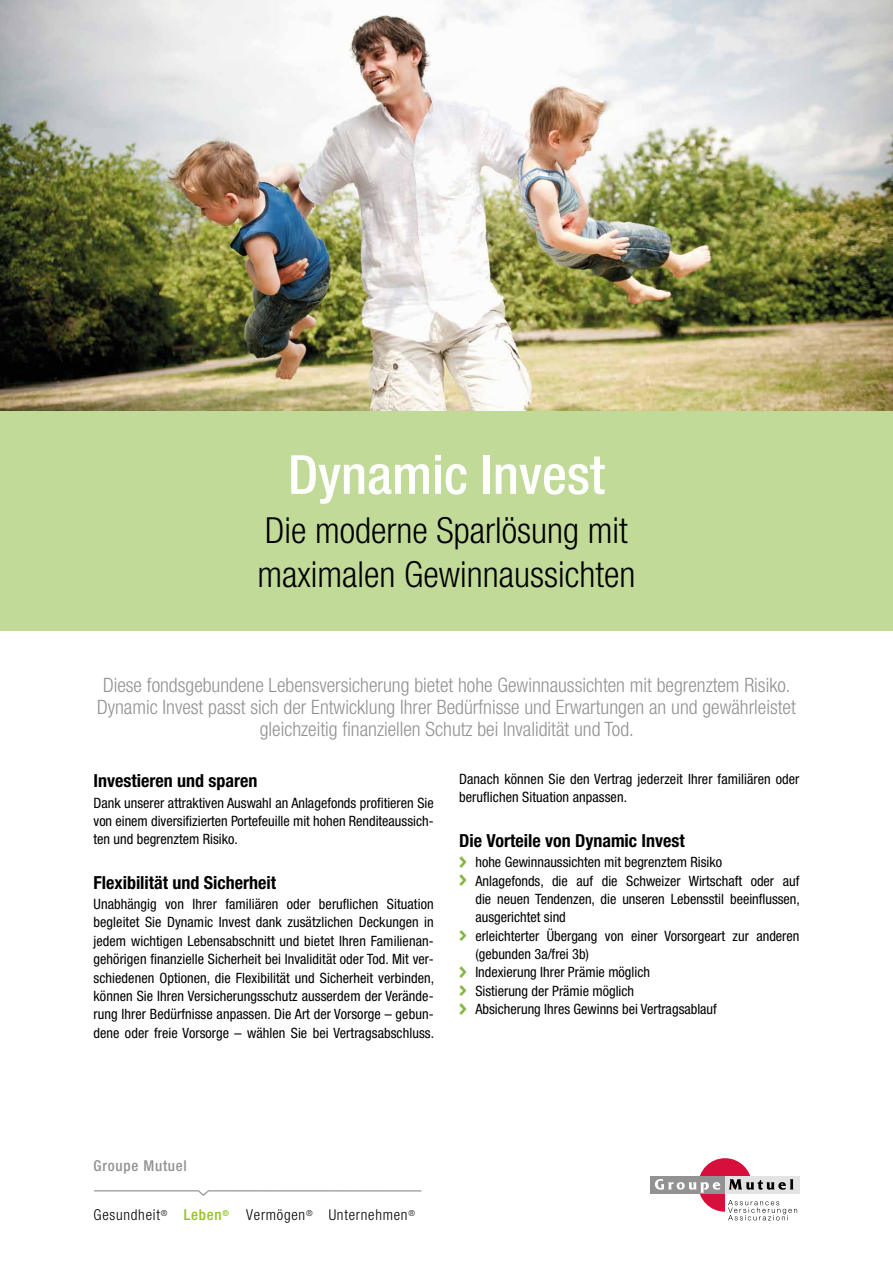
<style>
.page{position:relative;width:893px;height:1263px;background:#fff}
.page>*{position:absolute;margin:0;border:0;box-sizing:border-box;transform-origin:0 0}
.t1{font:500 condensed 54px "Helvetica Neue LT";color:#fff}
.t2{font:300 condensed 36px/43.2px "Helvetica Neue LT";color:#000}
.t3{font:300 condensed 19.8px/21.8px "Helvetica Neue LT";color:#929292;text-align:center}
.t4{font:700 condensed 18px "Helvetica Neue LT";color:#000}
.t5{font:300 condensed 15px "Helvetica Neue LT";letter-spacing:.05em;color:#000}
.t6{font:500 condensed 15px "Helvetica Neue LT";letter-spacing:.05em;color:#929292}
.t7{font:500 condensed 15px "Helvetica Neue LT";letter-spacing:.05em;color:#95c11f}
.t8{font:condensed 14.25px/18.3px "Helvetica Neue LT";color:#000;text-align:justify}
</style>
<div class="page">
<img style="left:0;top:0;width:893px;height:411px">
<div style="left:0;top:411px;width:893px;height:219px;background:#c1da98"></div>
<svg style="left:459px;top:856px;width:8px;height:11px"></svg>
<svg style="left:459px;top:875px;width:8px;height:10px"></svg>
<svg style="left:459px;top:930px;width:8px;height:11px"></svg>
<svg style="left:459px;top:967px;width:8px;height:10px"></svg>
<svg style="left:459px;top:985px;width:8px;height:11px"></svg>
<svg style="left:459px;top:1003px;width:8px;height:11px"></svg>
<div style="left:651px;top:1176px;width:74px;height:18px;background:#929292"></div>
<div style="left:725px;top:1176px;width:74px;height:18px;background:#e3e3e3"></div>
<svg style="left:655px;top:1158px;width:142px;height:62px"></svg>
<svg style="left:94px;top:1190px;width:327px;height:6px"></svg>
<h1 class="t1" style="left:288px;top:442px;width:318px">Dynamic Invest</h1>
<h2 class="t2" style="left:258px;top:509px;width:379px">Die moderne Sparlösung mit maximalen Gewinnaussichten</h2>
<p class="t3" style="left:97px;top:674px;width:700px">Diese fondsgebundene Lebensversicherung bietet hohe Gewinnaussichten mit begrenztem Risiko.<br>Dynamic Invest passt sich der Entwicklung Ihrer Bedürfnisse und Erwartungen an und gewährleistet gleichzeitig finanziellen Schutz bei Invalidität und Tod.</p>
<p class="t4" style="left:94px;top:770px;width:165px">Investieren und sparen</p>
<p class="t8" style="left:94px;top:793px;width:342px">Dank unserer attraktiven Auswahl an Anlagefonds profitieren Sie von einem diversifizierten Portefeuille mit hohen Renditeaussich&shy;ten und begrenztem Risiko.</p>
<p class="t4" style="left:94px;top:871px;width:184px">Flexibilität und Sicherheit</p>
<p class="t8" style="left:94px;top:895px;width:342px">Unabhängig von Ihrer familiären oder beruflichen Situation begleitet Sie Dynamic Invest dank zusätzlichen Deckungen in jedem wichtigen Lebensabschnitt und bietet Ihren Familienan&shy;gehörigen finanzielle Sicherheit bei Invalidität oder Tod. Mit ver&shy;schiedenen Optionen, die Flexibilität und Sicherheit verbinden, können Sie Ihren Versicherungsschutz ausserdem der Verände&shy;rung Ihrer Bedürfnisse anpassen. Die Art der Vorsorge – gebun&shy;dene oder freie Vorsorge – wählen Sie bei Vertragsabschluss.</p>
<p class="t8" style="left:459px;top:770px;width:342px">Danach können Sie den Vertrag jederzeit Ihrer familiären oder beruflichen Situation anpassen.</p>
<p class="t4" style="left:459px;top:829px;width:227px">Die Vorteile von Dynamic Invest</p>
<p class="t8" style="left:475px;top:853px;width:326px;text-align:left">hohe Gewinnaussichten mit begrenztem Risiko<br>Anlagefonds, die auf die Schweizer Wirtschaft oder auf die neuen Tendenzen, die unseren Lebensstil beeinflussen, ausgerichtet sind<br>erleichterter Übergang von einer Vorsorgeart zur anderen (gebunden 3a/frei 3b)<br>Indexierung Ihrer Prämie möglich<br>Sistierung der Prämie möglich<br>Absicherung Ihres Gewinns bei Vertragsablauf</p>
<p class="t6" style="left:94px;top:1156px;width:95px">Groupe Mutuel</p>
<p class="t5" style="left:94px;top:1206px;width:75px">Gesundheit<sup>®</sup></p>
<p class="t7" style="left:184px;top:1206px;width:47px">Leben<sup>®</sup></p>
<p class="t5" style="left:246px;top:1206px;width:68px">Vermögen<sup>®</sup></p>
<p class="t5" style="left:329px;top:1206px;width:88px">Unternehmen<sup>®</sup></p>
</div>
